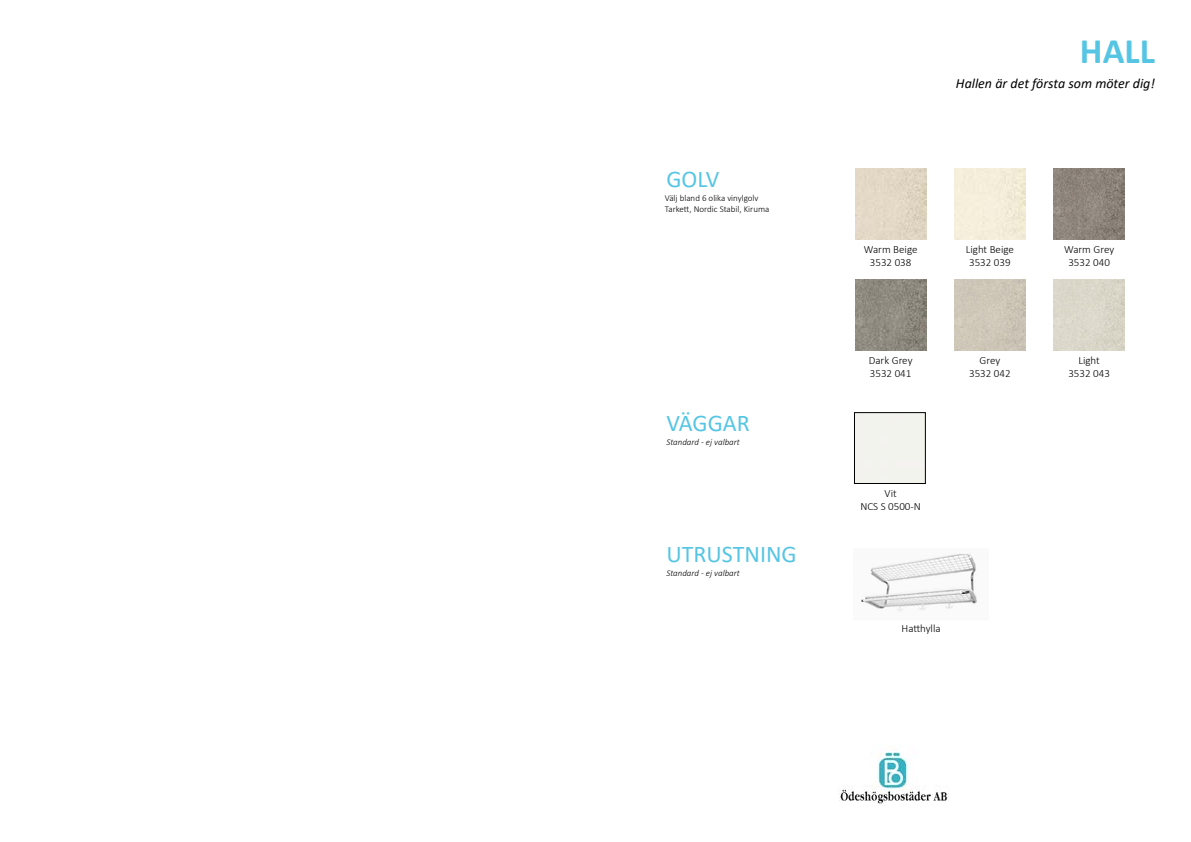
<style>
.page{position:relative;width:1191px;height:842px;background:#fff}
.page>*{position:absolute;margin:0;border:0;box-sizing:border-box;transform-origin:0 0}
.t1{font:700 36px "Calibri";color:#56c5e4}
.t2{font:24px "Calibri";color:#56c5e4}
.t3{font:italic 14px "Calibri";color:#000}
.t4{font:300 11px/13.2px "Calibri";color:#000;text-align:center}
.t5{font:300 9px/10.8px "Calibri";color:#000}
.t6{font:italic 300 9px "Calibri";color:#000}
</style>
<div class="page">
<img style="left:838px;top:752px;width:111px;height:54px">
<div style="left:854px;top:412px;width:71px;height:72px;border:1px solid #000"></div>
<img style="left:855px;top:280px;width:71px;height:71px">
<img style="left:954px;top:280px;width:71px;height:71px">
<div style="left:954px;top:169px;width:71px;height:71px;background:#f5eedb"></div>
<img style="left:1053px;top:280px;width:71px;height:71px">
<img style="left:855px;top:169px;width:71px;height:71px">
<img style="left:1053px;top:169px;width:71px;height:71px">
<img style="left:861px;top:553px;width:116px;height:58px">
<h2 class="t2" style="left:666px;top:162px;width:55px">GOLV</h2>
<p class="t5" style="left:665px;top:192px;width:106px">Välj bland 6 olika vinylgolv<br>Tarkett, Nordic Stabil, Kiruma</p>
<h2 class="t2" style="left:666px;top:406px;width:85px">VÄGGAR</h2>
<p class="t6" style="left:666px;top:436px;width:75px">Standard - ej valbart</p>
<h2 class="t2" style="left:666px;top:537px;width:132px">UTRUSTNING</h2>
<p class="t6" style="left:666px;top:568px;width:75px">Standard - ej valbart</p>
<h1 class="t1" style="left:1080px;top:26px;width:76px">HALL</h1>
<p class="t3" style="left:956px;top:74px;width:200px">Hallen är det första som möter dig!</p>
<p class="t4" style="left:863px;top:243px;width:55px">Warm Beige<br>3532 038</p>
<p class="t4" style="left:965px;top:243px;width:50px">Light Beige<br>3532 039</p>
<p class="t4" style="left:1064px;top:243px;width:52px">Warm Grey<br>3532 040</p>
<p class="t4" style="left:868px;top:354px;width:45px;text-align:left">Dark Grey<br>3532 041</p>
<p class="t4" style="left:969px;top:354px;width:43px">Grey<br>3532 042</p>
<p class="t4" style="left:1068px;top:354px;width:43px">Light<br>3532 043</p>
<p class="t4" style="left:860px;top:487px;width:62px">Vit<br>NCS S 0500-N</p>
<p class="t4" style="left:901px;top:622px;width:41px">Hatthylla</p>
</div>
